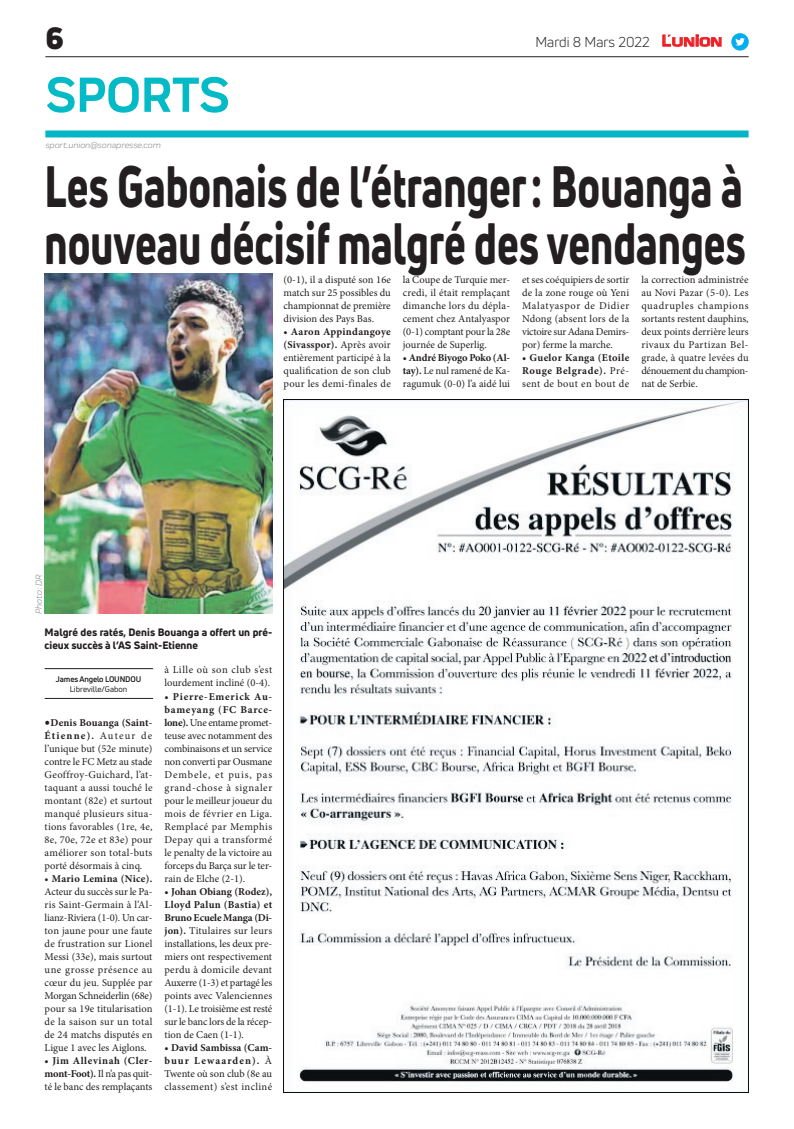
<style>
.page{position:relative;width:794px;height:1129px;background:#fff}
.page>*{position:absolute;margin:0;border:0;box-sizing:border-box;transform-origin:0 0}
.t1{font:800 57px/57px "Uni Neue";color:#231f20;scale:.72 1}
.t2{font:700 51px "Praktika";color:#03bac6}
.t3{font:900 30px "Uni Neue";color:#231f20}
.t4{font:14px "Uni Neue";color:#231f20}
.t5{font:10.5px/13px "Minion Pro";color:#231f20;text-align:justify}
.t6{font:800 10.5px/12.6px "Uni Neue";color:#231f20}
.t7{font:700 10.5px/13px "Minion Pro";letter-spacing:.04em;color:#231f20;text-align:justify}
.t8{font:italic 9px "Praktika";color:#818386}
.t9{font:700 8px "Uni Neue";letter-spacing:-.02em;color:#231f20}
.t10{font:8px "Uni Neue";color:#231f20}
.s1{font-family:"Eurostile";font-weight:600;font-size:14.9px;color:#ee1d23}
.s2{font-family:"Eurostile";font-weight:600;font-size:11.4px;color:#ee1d23}
.s3{font-weight:700}
.s4{font-weight:400}
.s5{font-weight:700;font-size:14.5px}
</style>
<div class="page">
<hr style="left:45px;top:56px;width:703px;height:1px;background:#231f20">
<div style="left:45px;top:130px;width:703px;height:7px;background:#04b6c5"></div>
<svg style="left:662px;top:34px;width:60px;height:13px"></svg>
<div style="left:731px;top:33px;width:17px;height:18px;background:#00aeef;border-radius:50%"></div>
<svg style="left:735px;top:38px;width:10px;height:8px"></svg>
<img style="left:283px;top:400px;width:465px;height:691px">
<hr style="left:45px;top:697px;width:108px;height:1px;background:#231f20">
<hr style="left:45px;top:668px;width:108px;height:1px;background:#231f20">
<img style="left:45px;top:273px;width:227px;height:340px">
<h3 class="t3" style="left:45px;top:17px;width:20px">6</h3>
<h2 class="t2" style="left:46px;top:54px;width:185px">SPORTS</h2>
<p class="t8" style="left:45px;top:139px;width:117px">sport.union@sonapresse.com</p>
<h3 class="t4" style="left:535px;top:33px;width:188px">Mardi 8 Mars 2022 <span class="s1">L</span><span class="s2">UNION</span></h3>
<h1 class="t1" style="left:45px;top:157px;width:975px">Les Gabonais de l’étranger: Bouanga à nouveau décisif malgré des vendanges</h1>
<p class="t5" style="left:283px;top:273px;width:109px">(0-1), il a disputé son 16e match sur 25 possibles du championnat de première division des Pays Bas.</p>
<p class="t5" style="left:283px;top:325px;width:109px"><span class="s3">• Aaron Appindangoye (Sivasspor).</span> Après avoir entièrement participé à la qualification de son club pour les demi-finales de</p>
<p class="t5" style="left:403px;top:273px;width:109px">la Coupe de Turquie mer&shy;credi, il était remplaçant dimanche lors du dépla&shy;cement chez Antalyaspor (0-1) comptant pour la 28e journée de Superlig.</p>
<p class="t5" style="left:403px;top:351px;width:109px"><span class="s3">• André Biyogo Poko (Al&shy;tay).</span> Le nul ramené de Ka&shy;ragumuk (0-0) l’a aidé lui</p>
<p class="t5" style="left:522px;top:273px;width:109px">et ses coéquipiers de sortir de la zone rouge où Yeni Malatyaspor de Didier Ndong (absent lors de la victoire sur Adana Demirs&shy;por) ferme la marche.</p>
<p class="t7" style="left:522px;top:351px;width:109px">• Guelor Kanga (Etoile Rouge Belgrade). <span class="s4">Pré&shy;sent de bout en bout de</span></p>
<p class="t5" style="left:641px;top:273px;width:109px">la correction administrée au Novi Pazar (5-0). Les quadruples champions sortants restent dauphins, deux points derrière leurs rivaux du Partizan Bel&shy;grade, à quatre levées du dénouement du champion&shy;nat de Serbie.</p>
<p class="t8" style="left:33px;top:614px;width:41px;rotate:-90deg">Photo : DR</p>
<p class="t6" style="left:45px;top:626px;width:229px">Malgré des ratés, Denis Bouanga a offert un pré&shy;cieux succès à l’AS Saint-Etienne</p>
<p class="t9" style="left:56px;top:673px;width:87px">James Angelo LOUNDOU</p>
<p class="t10" style="left:70px;top:684px;width:59px">Libreville/Gabon</p>
<p class="t5" style="left:45px;top:715px;width:109px"><span class="s5">•</span><span class="s3">Denis Bouanga (Saint-Étienne).</span> Auteur de l’unique but (52e minute) contre le FC Metz au stade Geoffroy-Guichard, l’at&shy;taquant a aussi touché le montant (82e) et surtout manqué plusieurs situa&shy;tions favorables (1re, 4e, 8e, 70e, 72e et 83e) pour améliorer son total-buts porté désormais à cinq.</p>
<p class="t5" style="left:45px;top:871px;width:109px">• <span class="s3">Mario Lemina (Nice).<br></span>Acteur du succès sur le Pa&shy;ris Saint-Germain à l’Al&shy;lianz-Riviera (1-0). Un car&shy;ton jaune pour une faute de frustration sur Lionel Messi (33e), mais surtout une grosse présence au cœur du jeu. Supplée par Morgan Schneiderlin (68e) pour sa 19e titularisation de la saison sur un total de 24 matchs disputés en Ligue 1 avec les Aiglons.</p>
<p class="t5" style="left:45px;top:1053px;width:109px"><span class="s3">• Jim Allevinah (Cler&shy;mont-Foot).</span> Il n’a pas quit&shy;té le banc des remplaçants</p>
<p class="t5" style="left:164px;top:663px;width:109px">à Lille où son club s’est lourdement incliné (0-4).</p>
<p class="t5" style="left:164px;top:689px;width:109px"><span class="s3">• Pierre-Emerick Au&shy;bameyang (FC Barce&shy;lone).</span> Une entame promet&shy;teuse avec notamment des combinaisons et un service non converti par Ousmane Dembele, et puis, pas grand-chose à signaler pour le meilleur joueur du mois de février en Liga.<br>Remplacé par Memphis Depay qui a transformé le penalty de la victoire au forceps du Barça sur le ter&shy;rain de Elche (2-1).</p>
<p class="t5" style="left:164px;top:884px;width:109px"><span class="s3">• Johan Obiang (Rodez), Lloyd Palun (Bastia) et Bruno Ecuele Manga (Di&shy;jon).</span> Titulaires sur leurs installations, les deux pre&shy;miers ont respectivement perdu à domicile devant Auxerre (1-3) et partagé les points avec Valenciennes (1-1). Le troisième est resté sur le banc lors de la récep&shy;tion de Caen (1-1).</p>
<p class="t5" style="left:164px;top:1040px;width:109px"><span class="s3">• David Sambissa (Cam&shy;buur Lewaarden).</span> À Twente où son club (8e au classement) s’est incliné</p>
</div>
